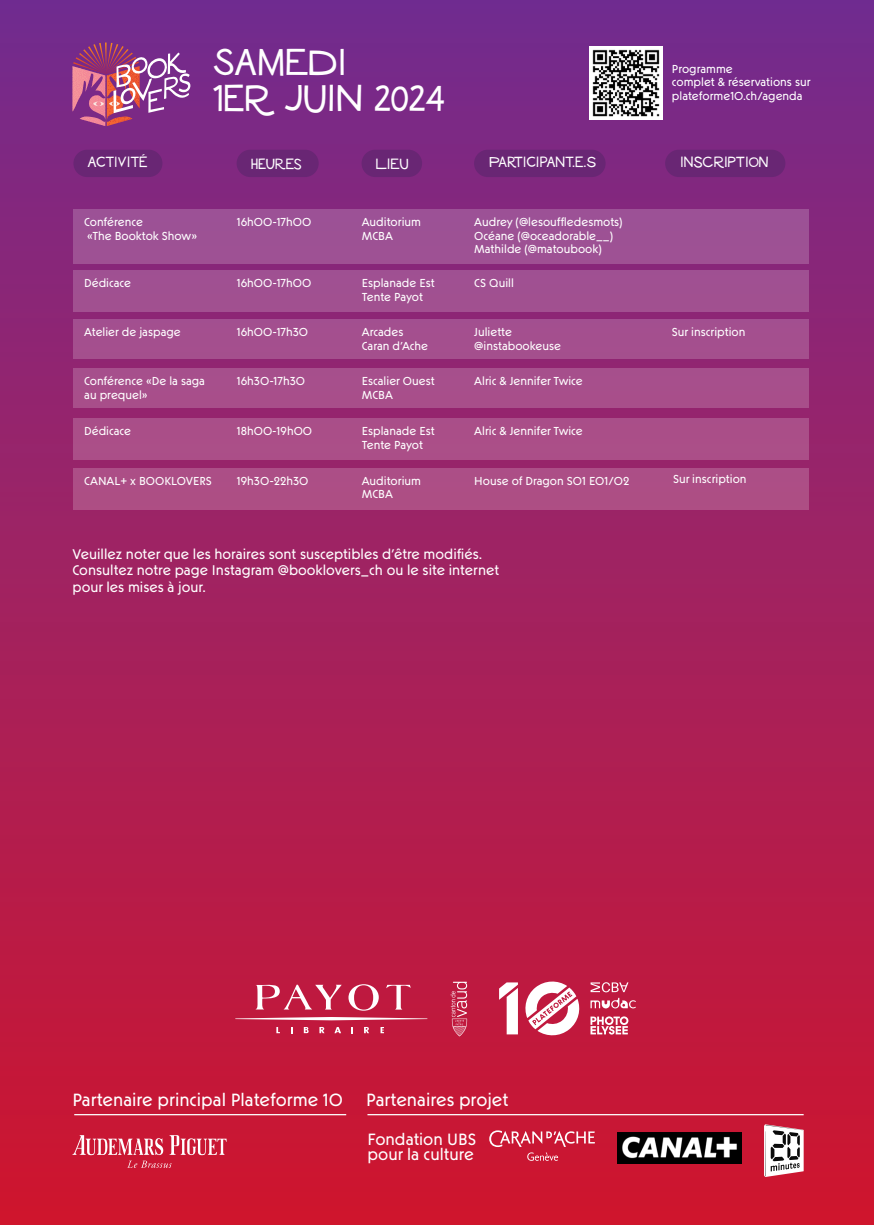
<style>
.page{position:relative;width:874px;height:1225px;background:#fff}
.page>*{position:absolute;margin:0;border:0;box-sizing:border-box;transform-origin:0 0}
.t1{font:45.2px/36.4px "Bassanova";color:#fff}
.t2{font:18px "Bassanova";color:#fff}
.t3{font:17.6px "P10 Prismatext";color:#fff}
.t4{font:16.2px/15.4px "P10 Prismatext";color:#fff}
.t5{font:14px/16.8px "P10 Prismatext";color:#fff}
.t6{font:11.6px/13.8px "P10 Prismatext";color:#fff}
</style>
<div class="page">
<div style="left:0;top:0;width:873px;height:1225px;background:linear-gradient(to bottom,#742c8f,#d0152d)"></div>
<svg style="left:72px;top:43px;width:118px;height:83px;background:#a1528e"></svg>
<div style="left:236px;top:150px;width:82px;height:27px;background:#692674;border-radius:14px"></div>
<div style="left:361px;top:150px;width:61px;height:27px;background:#692674;border-radius:14px"></div>
<div style="left:474px;top:150px;width:131px;height:27px;background:#692674;border-radius:14px"></div>
<div style="left:664px;top:150px;width:121px;height:27px;background:#692674;border-radius:14px"></div>
<div style="left:73px;top:150px;width:89px;height:27px;background:#692674;border-radius:14px"></div>
<div style="left:73px;top:368px;width:735px;height:40px;background:#a74f8b"></div>
<div style="left:73px;top:418px;width:735px;height:42px;background:#aa4e88"></div>
<img style="left:589px;top:46px;width:73px;height:74px">
<div style="left:73px;top:468px;width:735px;height:41px;background:#ad4e85"></div>
<svg style="left:450px;top:981px;width:17px;height:55px"></svg>
<svg style="left:523px;top:981px;width:58px;height:55px"></svg>
<svg style="left:499px;top:982px;width:18px;height:52px"></svg>
<svg style="left:590px;top:982px;width:45px;height:26px"></svg>
<svg style="left:590px;top:1016px;width:38px;height:18px"></svg>
<svg style="left:348px;top:984px;width:30px;height:26px"></svg>
<svg style="left:255px;top:983px;width:86px;height:26px"></svg>
<svg style="left:386px;top:985px;width:24px;height:24px"></svg>
<svg style="left:276px;top:1027px;width:4px;height:6px"></svg>
<svg style="left:290px;top:1027px;width:2px;height:6px"></svg>
<svg style="left:319px;top:1027px;width:5px;height:6px"></svg>
<svg style="left:364px;top:1027px;width:5px;height:6px"></svg>
<svg style="left:334px;top:1027px;width:7px;height:6px"></svg>
<svg style="left:351px;top:1027px;width:2px;height:6px"></svg>
<svg style="left:380px;top:1027px;width:4px;height:6px"></svg>
<svg style="left:235px;top:1017px;width:192px;height:3px"></svg>
<svg style="left:303px;top:1027px;width:5px;height:6px"></svg>
<hr style="left:74px;top:1114px;width:272px;height:1px;background:#fff">
<svg style="left:72px;top:1135px;width:154px;height:32px;background:#d4445b"></svg>
<hr style="left:367px;top:1114px;width:436px;height:1px;background:#fff">
<svg style="left:489px;top:1130px;width:105px;height:31px;background:#d13b53"></svg>
<svg style="left:763px;top:1124px;width:40px;height:53px"></svg>
<div style="left:73px;top:209px;width:735px;height:54px;background:#9d5194"></div>
<div style="left:73px;top:270px;width:735px;height:42px;background:#a05091"></div>
<div style="left:73px;top:319px;width:735px;height:40px;background:#a44f8e"></div>
<img style="left:617px;top:1132px;width:124px;height:31px">
<h1 class="t1" style="left:213px;top:40px;width:233px">SAMEDI<br>1ER JUIN 2024</h1>
<p class="t6" style="left:671px;top:61px;width:140px">Programme<br>complet &amp; réservations sur plateforme10.ch/agenda</p>
<h2 class="t2" style="left:88px;top:150px;width:61px">ACTIVITÉ</h2>
<h2 class="t2" style="left:251px;top:152px;width:52px">HEURES</h2>
<h2 class="t2" style="left:375px;top:152px;width:34px">LIEU</h2>
<h2 class="t2" style="left:489px;top:150px;width:109px">PARTICIPANT.E.S</h2>
<h2 class="t2" style="left:679px;top:150px;width:90px">INSCRIPTION</h2>
<p class="t6" style="left:84px;top:215px;width:114px">Conférence<br>«The Booktok Show»</p>
<p class="t6" style="left:237px;top:215px;width:76px">16h00-17h00</p>
<p class="t6" style="left:361px;top:215px;width:61px">Auditorium<br>MCBA</p>
<p class="t6" style="left:474px;top:215px;width:149px">Audrey (@lesouffledesmots)<br>Océane (@oceadorable__)<br>Mathilde (@matoubook)</p>
<p class="t6" style="left:84px;top:276px;width:48px">Dédicace</p>
<p class="t6" style="left:237px;top:276px;width:76px">16h00-17h00</p>
<p class="t6" style="left:361px;top:276px;width:74px">Esplanade Est<br>Tente Payot</p>
<p class="t6" style="left:474px;top:276px;width:41px">CS Quill</p>
<p class="t6" style="left:84px;top:325px;width:98px">Atelier de jaspage</p>
<p class="t6" style="left:237px;top:325px;width:73px">16h00-17h30</p>
<p class="t6" style="left:361px;top:325px;width:68px">Arcades<br>Caran d’Ache</p>
<p class="t6" style="left:474px;top:325px;width:88px">Juliette @instabookeuse</p>
<p class="t6" style="left:671px;top:325px;width:75px">Sur inscription</p>
<p class="t6" style="left:84px;top:374px;width:122px">Conférence «De la saga au prequel»</p>
<p class="t6" style="left:237px;top:374px;width:70px">16h30-17h30</p>
<p class="t6" style="left:361px;top:374px;width:74px">Escalier Ouest<br>MCBA</p>
<p class="t6" style="left:474px;top:374px;width:110px">Alric &amp; Jennifer Twice</p>
<p class="t6" style="left:84px;top:424px;width:48px">Dédicace</p>
<p class="t6" style="left:237px;top:424px;width:77px">18h00-19h00</p>
<p class="t6" style="left:361px;top:424px;width:74px">Esplanade Est<br>Tente Payot</p>
<p class="t6" style="left:474px;top:424px;width:110px">Alric &amp; Jennifer Twice</p>
<p class="t6" style="left:84px;top:473px;width:129px">CANAL+ x BOOKLOVERS</p>
<p class="t6" style="left:237px;top:473px;width:73px">19h30-22h30</p>
<p class="t6" style="left:361px;top:473px;width:61px">Auditorium<br>MCBA</p>
<p class="t6" style="left:474px;top:473px;width:157px">House of Dragon S01 E01/02</p>
<p class="t6" style="left:672px;top:471px;width:75px">Sur inscription</p>
<p class="t5" style="left:72px;top:545px;width:428px">Veuillez noter que les horaires sont susceptibles d’être modifiés.<br>Consultez notre page Instagram @booklovers_ch ou le site internet pour les mises à jour.</p>
<h3 class="t3" style="left:72px;top:1089px;width:272px">Partenaire principal Plateforme 10</h3>
<h3 class="t3" style="left:366px;top:1089px;width:144px">Partenaires projet</h3>
<h3 class="t4" style="left:367px;top:1131px;width:110px">Fondation UBS pour la culture</h3>
</div>
